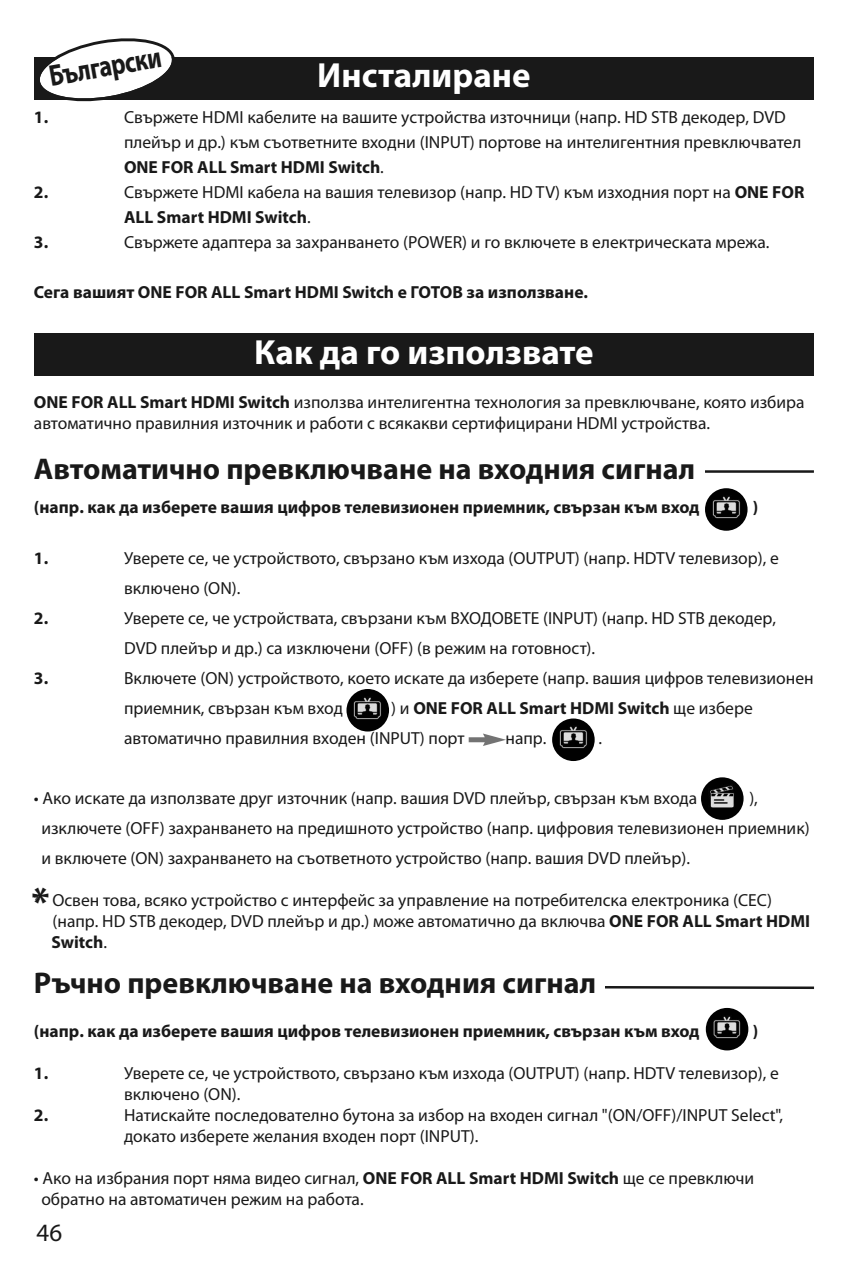
<style>
.page{position:relative;width:849px;height:1274px;background:#fff}
.page>*{position:absolute;margin:0;border:0;box-sizing:border-box;transform-origin:0 0}
.t1{font:700 40px "Myriad Pro";color:#191919}
.t2{font:700 35px "Myriad Pro";color:#fff}
.t3{font:700 30px "Myriad Pro";color:#191919}
.t4{font:700 30px "Myriad Pro";color:#191919;scale:.8 1}
.t5{font:25px "Myriad Pro";color:#191919}
.t6{font:17.5px/21px "Myriad Pro";color:#191919}
.t7{font:700 17.5px "Myriad Pro";color:#191919}
.s1{font-weight:700}
</style>
<div class="page">
<svg style="left:605px;top:986px;width:209px;height:3px"></svg>
<div style="left:34px;top:333px;width:779px;height:43px;background:#191919"></div>
<div style="left:34px;top:57px;width:779px;height:43px;background:#191919"></div>
<svg style="left:40px;top:38px;width:135px;height:64px"></svg>
<hr style="left:34px;top:470px;width:779px;height:3px;background:#191919">
<div style="left:33px;top:451px;width:671px;height:38px;background:#fff"></div>
<img style="left:705px;top:488px;width:42px;height:43px;border-radius:50%">
<img style="left:552px;top:718px;width:42px;height:43px;border-radius:50%">
<img style="left:346px;top:689px;width:43px;height:42px;border-radius:50%">
<img style="left:705px;top:1008px;width:43px;height:42px;border-radius:50%">
<svg style="left:468px;top:733px;width:38px;height:13px"></svg>
<img style="left:701px;top:777px;width:42px;height:43px;border-radius:50%">
<h3 class="t4" style="left:47px;top:65px;width:143px;rotate:-10deg">Български</h3>
<h2 class="t2" style="left:317px;top:62px;width:215px">Инсталиране</h2>
<p class="t7" style="left:34px;top:110px;width:16px">1.</p>
<p class="t6" style="left:124px;top:106px;width:678px;line-height:25px">Свържете HDMI кабелите на вашите устройства източници (напр. HD STB декодер, DVD плейър и др.) към съответните входни (INPUT) портове на интелигентния превключвател<br><span class="s1">ONE FOR ALL Smart HDMI Switch</span>.</p>
<p class="t7" style="left:34px;top:185px;width:16px">2.</p>
<p class="t6" style="left:124px;top:181px;width:681px;line-height:25px">Свържете HDMI кабела на вашия телевизор (напр. HD TV) към изходния порт на <span class="s1">ONE FOR<br>ALL Smart HDMI Switch</span>.</p>
<p class="t7" style="left:34px;top:235px;width:16px">3.</p>
<p class="t6" style="left:124px;top:233px;width:647px">Свържете адаптера за захранването (POWER) и го включете в електрическата мрежа.</p>
<p class="t7" style="left:34px;top:285px;width:555px">Сега вашият ONE FOR ALL Smart HDMI Switch е ГОТОВ за използване.</p>
<h2 class="t2" style="left:254px;top:339px;width:341px">Как да го използвате</h2>
<p class="t6" style="left:34px;top:393px;width:772px"><span class="s1">ONE FOR ALL Smart HDMI Switch</span> използва интелигентна технология за превключване, която избира автоматично правилния източник и работи с всякакви сертифицирани HDMI устройства.</p>
<h3 class="t3" style="left:34px;top:458px;width:662px">Автоматично превключване на входния сигнал</h3>
<p class="t7" style="left:34px;top:500px;width:667px">(напр. как да изберете вашия цифров телевизионен приемник, свързан към вход</p>
<p class="t7" style="left:752px;top:500px;width:7px">)</p>
<p class="t7" style="left:34px;top:551px;width:16px">1.</p>
<p class="t6" style="left:124px;top:544px;width:656px;line-height:30px">Уверете се, че устройството, свързано към изхода (OUTPUT) (напр. HDTV телевизор), е включено (ON).</p>
<p class="t7" style="left:34px;top:611px;width:16px">2.</p>
<p class="t6" style="left:124px;top:604px;width:653px;line-height:30px">Уверете се, че устройствата, свързани към ВХОДОВЕТЕ (INPUT) (напр. HD STB декодер,<br>DVD плейър и др.) са изключени (OFF) (в режим на готовност).</p>
<p class="t7" style="left:34px;top:671px;width:16px">3.</p>
<p class="t6" style="left:124px;top:664px;width:691px;line-height:30px">Включете (ON) устройството, което искате да изберете (напр. вашия цифров телевизионен приемник, свързан към вход</p>
<p class="t6" style="left:124px;top:694px;width:630px;line-height:30px;text-indent:267px">) и <span class="s1">ONE FOR ALL Smart HDMI Switch</span> ще избере автоматично правилния входен (INPUT) порт</p>
<p class="t6" style="left:505px;top:729px;width:43px">напр.</p>
<p class="t6" style="left:598px;top:729px;width:5px">.</p>
<p class="t6" style="left:41px;top:784px;width:769px;line-height:30px;text-indent:708px">), изключете (OFF) захранването на предишното устройство (напр. цифровия телевизионен приемник) и включете (ON) захранването на съответното устройство (напр. вашия DVD плейър).</p>
<p class="t6" style="left:52px;top:891px;width:760px;text-indent:-18px">* Освен това, всяко устройство с интерфейс за управление на потребителска електроника (CEC) (напр. HD STB декодер, DVD плейър и др.) може автоматично да включва <span class="s1">ONE FOR ALL Smart HDMI<br>Switch</span>.</p>
<p class="t6" style="left:34px;top:789px;width:665px">• Ако искате да използвате друг източник (напр. вашия DVD плейър, свързан към входа</p>
<h1 class="t1" style="left:31px;top:886px;width:20px">*</h1>
<h3 class="t3" style="left:34px;top:971px;width:563px">Ръчно превключване на входния сигнал</h3>
<p class="t7" style="left:34px;top:1024px;width:667px">(напр. как да изберете вашия цифров телевизионен приемник, свързан към вход</p>
<p class="t7" style="left:752px;top:1024px;width:7px">)</p>
<p class="t7" style="left:34px;top:1066px;width:16px">1.</p>
<p class="t6" style="left:124px;top:1064px;width:656px">Уверете се, че устройството, свързано към изхода (OUTPUT) (напр. HDTV телевизор), е включено (ON).</p>
<p class="t7" style="left:34px;top:1108px;width:16px">2.</p>
<p class="t6" style="left:124px;top:1106px;width:660px">Натискайте последователно бутона за избор на входен сигнал "(ON/OFF)/INPUT Select", докато изберете желания входен порт (INPUT).</p>
<p class="t6" style="left:41px;top:1169px;width:714px;text-indent:-7px">• Ако на избрания порт няма видео сигнал, <span class="s1">ONE FOR ALL Smart HDMI Switch</span> ще се превключи обратно на автоматичен режим на работа.</p>
<h3 class="t5" style="left:36px;top:1223px;width:27px">46</h3>
</div>
